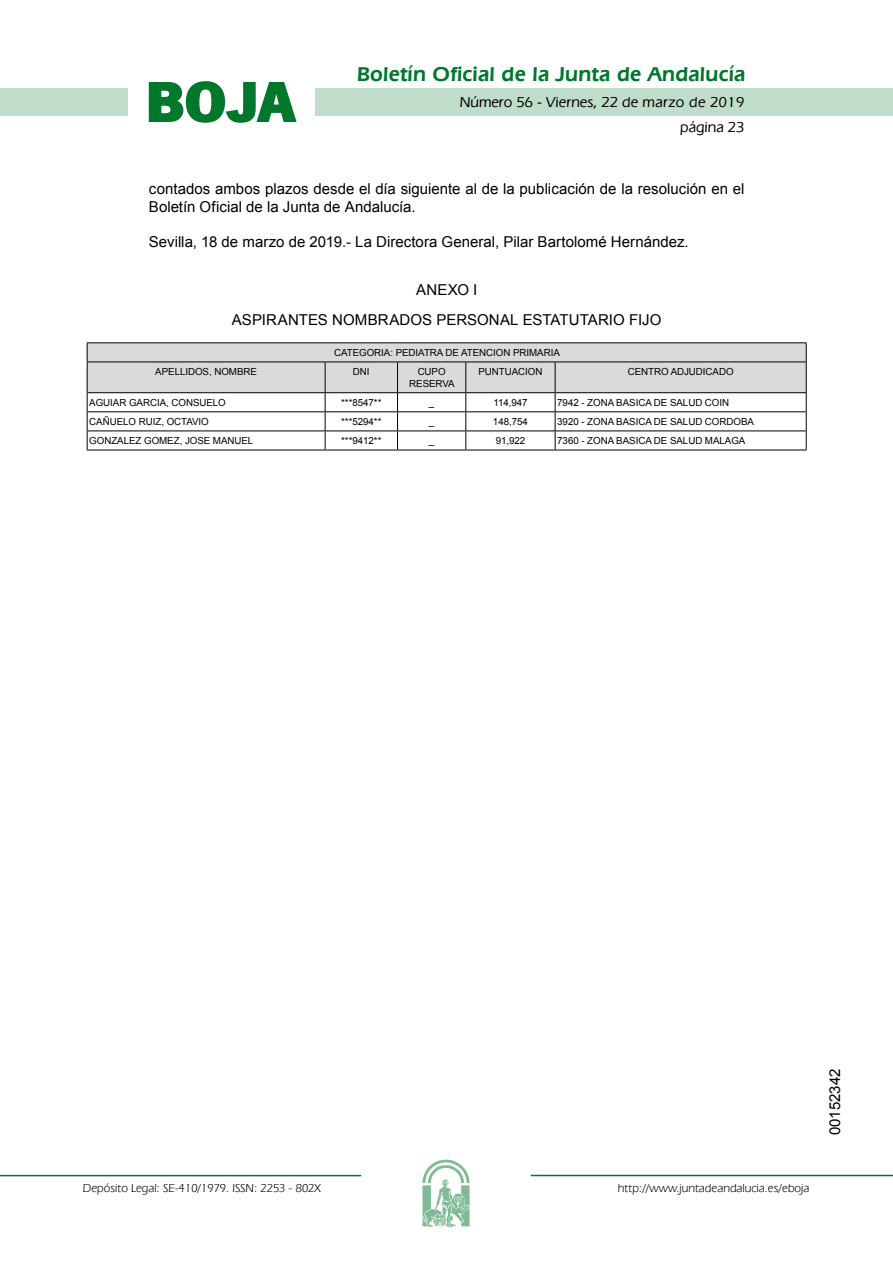
<style>
.page{position:relative;width:893px;height:1263px;background:#fff}
.page>*{position:absolute;margin:0;border:0;box-sizing:border-box;transform-origin:0 0}
.t1{font:700 57.75px "News Got T";color:#00782c;scale:1.14 1}
.t2{font:600 21px "Eras IT Cby BT";letter-spacing:.01em;color:#00782c}
.t3{font:15px/18px "Arial";color:#000}
.t4{font:500 15px/24.5px "Eras IT Cby BT";color:#000;text-align:right}
.t5{font:12px "Eras IT Cby BT";color:#000}
.t6{font:9.75px/11.7px "Arial";letter-spacing:-.005em;color:#000;text-align:center}
</style>
<div class="page">
<div style="left:315px;top:88px;width:577px;height:28px;background:#bfddca"></div>
<div style="left:0;top:88px;width:128px;height:28px;background:#bfddca"></div>
<hr style="left:0;top:1175px;width:361px;height:1px;background:#00782c">
<svg style="left:422px;top:1159px;width:47px;height:68px"></svg>
<hr style="left:531px;top:1175px;width:361px;height:1px;background:#00782c">
<svg style="left:148px;top:81px;width:149px;height:42px"></svg>
<hr style="left:87px;top:342px;width:238px;height:1px;background:#000">
<hr style="left:325px;top:342px;width:72px;height:1px;background:#000">
<hr style="left:397px;top:342px;width:69px;height:1px;background:#000">
<hr style="left:466px;top:342px;width:89px;height:1px;background:#000">
<hr style="left:555px;top:342px;width:251px;height:1px;background:#000">
<svg style="left:87px;top:343px;width:719px;height:107px"></svg>
<hr style="left:87px;top:450px;width:238px;height:1px;background:#000">
<hr style="left:325px;top:450px;width:72px;height:1px;background:#000">
<hr style="left:397px;top:450px;width:69px;height:1px;background:#000">
<hr style="left:466px;top:450px;width:89px;height:1px;background:#000">
<hr style="left:555px;top:450px;width:251px;height:1px;background:#000">
<h1 class="t1" style="left:145px;top:68px;width:133px">BOJA</h1>
<h2 class="t2" style="left:357px;top:62px;width:390px">Boletín Oficial de la Junta de Andalucía</h2>
<h3 class="t4" style="left:460px;top:90px;width:286px">Número 56 - Viernes, 22 de marzo de 2019 página 23</h3>
<h3 class="t3" style="left:149px;top:180px;width:597px">contados ambos plazos desde el día siguiente al de la publicación de la resolución en el<br>Boletín Oficial de la Junta de Andalucía.</h3>
<h3 class="t3" style="left:149px;top:233px;width:541px">Sevilla, 18 de marzo de 2019.- La Directora General, Pilar Bartolomé Hernández.</h3>
<h3 class="t3" style="left:232px;top:274px;width:431px;line-height:30.8px;text-align:center">ANEXO I<br>ASPIRANTES NOMBRADOS PERSONAL ESTATUTARIO FIJO</h3>
<p class="t6" style="left:334px;top:347px;width:227px">CATEGORIA: PEDIATRA DE ATENCION PRIMARIA</p>
<p class="t6" style="left:155px;top:366px;width:103px">APELLIDOS, NOMBRE</p>
<p class="t6" style="left:353px;top:366px;width:18px">DNI</p>
<p class="t6" style="left:409px;top:366px;width:47px">CUPO<br>RESERVA</p>
<p class="t6" style="left:478px;top:366px;width:66px">PUNTUACION</p>
<p class="t6" style="left:627px;top:366px;width:107px">CENTRO ADJUDICADO</p>
<p class="t6" style="left:89px;top:397px;width:138px">AGUIAR GARCIA, CONSUELO</p>
<p class="t6" style="left:341px;top:397px;width:42px">***8547**</p>
<p class="t6" style="left:429px;top:397px;width:7px">_</p>
<p class="t6" style="left:493px;top:397px;width:36px">114,947</p>
<p class="t6" style="left:557px;top:397px;width:173px">7942 - ZONA BASICA DE SALUD COIN</p>
<p class="t6" style="left:89px;top:416px;width:121px">CAÑUELO RUIZ, OCTAVIO</p>
<p class="t6" style="left:341px;top:416px;width:42px">***5294**</p>
<p class="t6" style="left:89px;top:435px;width:165px">GONZALEZ GOMEZ, JOSE MANUEL</p>
<p class="t6" style="left:341px;top:435px;width:42px">***9412**</p>
<p class="t6" style="left:429px;top:416px;width:7px">_</p>
<p class="t6" style="left:429px;top:435px;width:7px">_</p>
<p class="t6" style="left:493px;top:416px;width:36px">148,754</p>
<p class="t6" style="left:557px;top:416px;width:198px">3920 - ZONA BASICA DE SALUD CORDOBA</p>
<p class="t6" style="left:495px;top:435px;width:31px">91,922</p>
<p class="t6" style="left:557px;top:435px;width:190px">7360 - ZONA BASICA DE SALUD MALAGA</p>
<p class="t5" style="left:83px;top:1181px;width:239px">Depósito Legal: SE-410/1979. ISSN: 2253 - 802X</p>
<p class="t5" style="left:618px;top:1181px;width:193px">http://www.juntadeandalucia.es/eboja</p>
<h3 class="t3" style="left:826px;top:1135px;width:68px;rotate:-90deg">00152342</h3>
</div>
